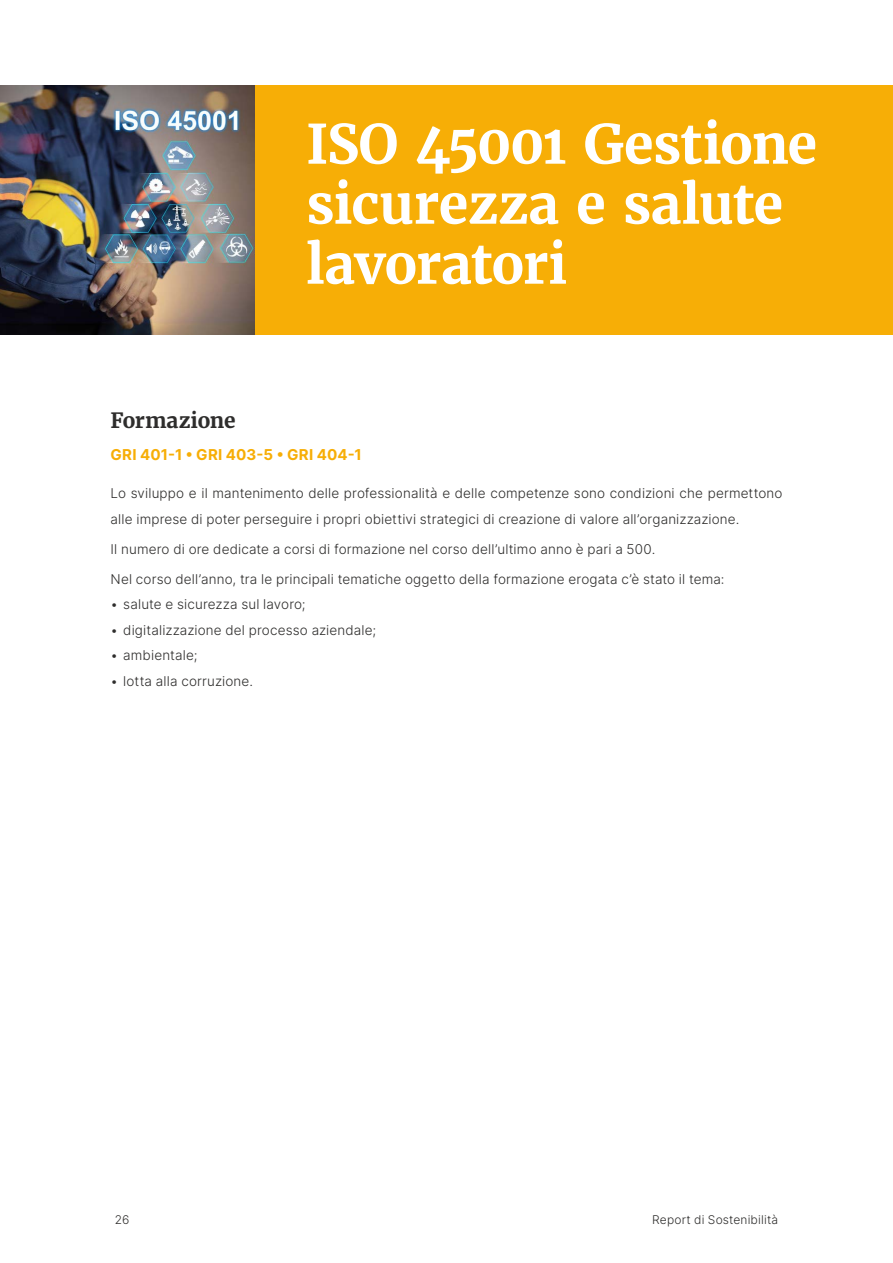
<style>
.page{position:relative;width:893px;height:1263px;background:#fff}
.page>*{position:absolute;margin:0;border:0;box-sizing:border-box;transform-origin:0 0}
.t1{font:700 54px/60px "Merriweather";letter-spacing:-.02em;color:#fff}
.t2{font:700 21px "Merriweather";letter-spacing:-.015em;color:#2e2d2c}
.t3{font:700 15px "Inter";letter-spacing:.015em;color:#f7ae06}
.t4{font:300 13.5px/25.5px "Inter";letter-spacing:.01em;color:#2e2d2c}
.t5{font:300 12px "Inter";letter-spacing:.015em;color:#2e2d2c}
</style>
<div class="page">
<img style="left:0;top:85px;width:255px;height:250px">
<div style="left:255px;top:85px;width:638px;height:250px;background:#f7ae06"></div>
<h1 class="t1" style="left:306px;top:114px;width:513px">ISO 45001 Gestione sicurezza e salute lavoratori</h1>
<h2 class="t2" style="left:111px;top:407px;width:127px">Formazione</h2>
<p class="t3" style="left:111px;top:443px;width:253px">GRI 401-1 • GRI 403-5 • GRI 404-1</p>
<p class="t4" style="left:111px;top:480px;width:673px">Lo sviluppo e il mantenimento delle professionalità e delle competenze sono condizioni che permettono alle imprese di poter perseguire i propri obiettivi strategici di creazione di valore all’organizzazione.</p>
<p class="t4" style="left:111px;top:536px;width:546px">Il numero di ore dedicate a corsi di formazione nel corso dell’ultimo anno è pari a 500.</p>
<p class="t4" style="left:111px;top:566px;width:615px">Nel corso dell’anno, tra le principali tematiche oggetto della formazione erogata c’è stato il tema:</p>
<p class="t4" style="left:111px;top:591px;width:197px">• salute e sicurezza sul lavoro;</p>
<p class="t4" style="left:111px;top:617px;width:267px">• digitalizzazione del processo aziendale;</p>
<p class="t4" style="left:111px;top:642px;width:88px">• ambientale;</p>
<p class="t4" style="left:111px;top:668px;width:144px">• lotta alla corruzione.</p>
<p class="t5" style="left:115px;top:1211px;width:16px">26</p>
<p class="t5" style="left:652px;top:1211px;width:128px">Report di Sostenibilità</p>
</div>
